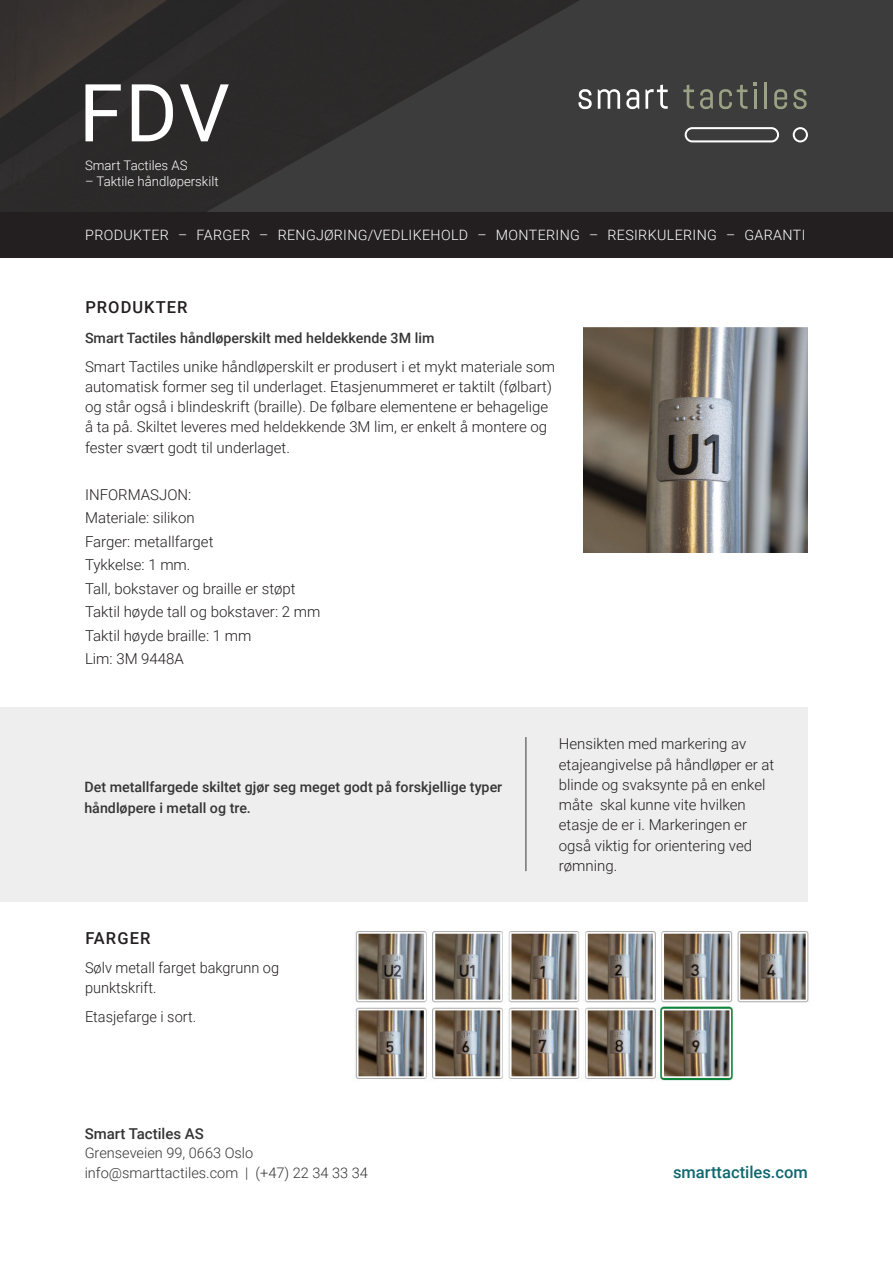
<style>
.page{position:relative;width:893px;height:1263px;background:#fff}
.page>*{position:absolute;margin:0;border:0;box-sizing:border-box;transform-origin:0 0}
.t1{font:80.1px "Roboto";color:#fff}
.t2{font:500 16.5px "Roboto";color:#0f686f}
.t3{font:500 16.5px "Roboto";letter-spacing:.065em;color:#231f20}
.t4{font:300 15px/20.2px "Roboto";color:#231f20}
.t5{font:500 15px "Roboto";color:#363536}
.t6{font:300 14.55px "Roboto";color:#363536}
.t7{font:500 14.25px/21px "Roboto";color:#363536}
.t8{font:300 14.25px "Roboto";letter-spacing:.025em;color:#fff}
.t9{font:300 13.2px "Roboto";color:#fff}
</style>
<div class="page">
<div style="left:0;top:707px;width:807px;height:195px;background:#eeeeef"></div>
<hr style="left:525px;top:737px;width:1px;height:134px;background:#363536">
<svg style="left:0;top:0;width:893px;height:213px;fill:#3c3c3d"></svg>
<svg style="left:578px;top:89px;width:14px;height:20px"></svg>
<svg style="left:598px;top:89px;width:22px;height:20px"></svg>
<svg style="left:626px;top:89px;width:13px;height:20px"></svg>
<svg style="left:645px;top:85px;width:23px;height:24px"></svg>
<svg style="left:683px;top:85px;width:11px;height:24px"></svg>
<svg style="left:700px;top:89px;width:13px;height:20px"></svg>
<svg style="left:719px;top:85px;width:28px;height:24px"></svg>
<hr style="left:754px;top:90px;width:3px;height:19px;background:#9aa184">
<svg style="left:754px;top:82px;width:3px;height:4px"></svg>
<hr style="left:765px;top:82px;width:2px;height:27px;background:#9aa184">
<svg style="left:774px;top:89px;width:13px;height:20px"></svg>
<svg style="left:793px;top:89px;width:14px;height:20px"></svg>
<svg style="left:793px;top:127px;width:15px;height:15px"></svg>
<svg style="left:685px;top:127px;width:94px;height:15px"></svg>
<div style="left:0;top:212px;width:893px;height:46px;background:#231f20"></div>
<img style="left:584px;top:328px;width:224px;height:224px">
<img style="left:355px;top:931px;width:454px;height:150px">
<p class="t1" style="left:79px;top:57px;width:152px">FDV</p>
<p class="t9" style="left:85px;top:156px;width:104px">Smart Tactiles AS</p>
<p class="t9" style="left:85px;top:172px;width:135px">– Taktile håndløperskilt</p>
<p class="t8" style="left:85px;top:225px;width:722px">PRODUKTER – FARGER – RENGJØRING/VEDLIKEHOLD – MONTERING – RESIRKULERING – GARANTI</p>
<p class="t3" style="left:85px;top:295px;width:104px">PRODUKTER</p>
<p class="t7" style="left:85px;top:327px;width:351px">Smart Tactiles håndløperskilt med heldekkende 3M lim</p>
<p class="t4" style="left:85px;top:355px;width:472px">Smart Tactiles unike håndløperskilt er produsert i et mykt materiale som automatisk former seg til underlaget. Etasjenummeret er taktilt (følbart) og står også i blindeskrift (braille). De følbare elementene er behagelige å ta på. Skiltet leveres med heldekkende 3M lim, er enkelt å montere og fester svært godt til underlaget.</p>
<p class="t4" style="left:85px;top:483px;width:108px">INFORMASJON:</p>
<p class="t4" style="left:85px;top:507px;width:111px">Materiale: silikon</p>
<p class="t4" style="left:85px;top:530px;width:130px">Farger: metallfarget</p>
<p class="t4" style="left:85px;top:554px;width:107px">Tykkelse: 1 mm.</p>
<p class="t4" style="left:85px;top:577px;width:212px">Tall, bokstaver og braille er støpt</p>
<p class="t4" style="left:85px;top:601px;width:237px">Taktil høyde tall og bokstaver: 2 mm</p>
<p class="t4" style="left:85px;top:624px;width:168px">Taktil høyde braille: 1 mm</p>
<p class="t4" style="left:85px;top:648px;width:100px">Lim: 3M 9448A</p>
<p class="t7" style="left:84px;top:776px;width:419px">Det metallfargede skiltet gjør seg meget godt på forskjellige typer håndløpere i metall og tre.</p>
<p class="t3" style="left:85px;top:926px;width:67px">FARGER</p>
<p class="t4" style="left:85px;top:957px;width:196px">Sølv metall farget bakgrunn og punktskrift.</p>
<p class="t4" style="left:85px;top:1006px;width:113px">Etasjefarge i sort.</p>
<p class="t5" style="left:85px;top:1123px;width:121px">Smart Tactiles AS</p>
<p class="t6" style="left:85px;top:1143px;width:170px">Grenseveien 99, 0663 Oslo</p>
<p class="t6" style="left:85px;top:1162px;width:285px">info@smarttactiles.com | (+47) 22 34 33 34</p>
<p class="t4" style="left:559px;top:733px;width:217px">Hensikten med markering av etajeangivelse på håndløper er at blinde og svaksynte på en enkel måte skal kunne vite hvilken etasje de er i. Markeringen er også viktig for orientering ved rømning.</p>
<p class="t2" style="left:673px;top:1160px;width:136px">smarttactiles.com</p>
</div>
